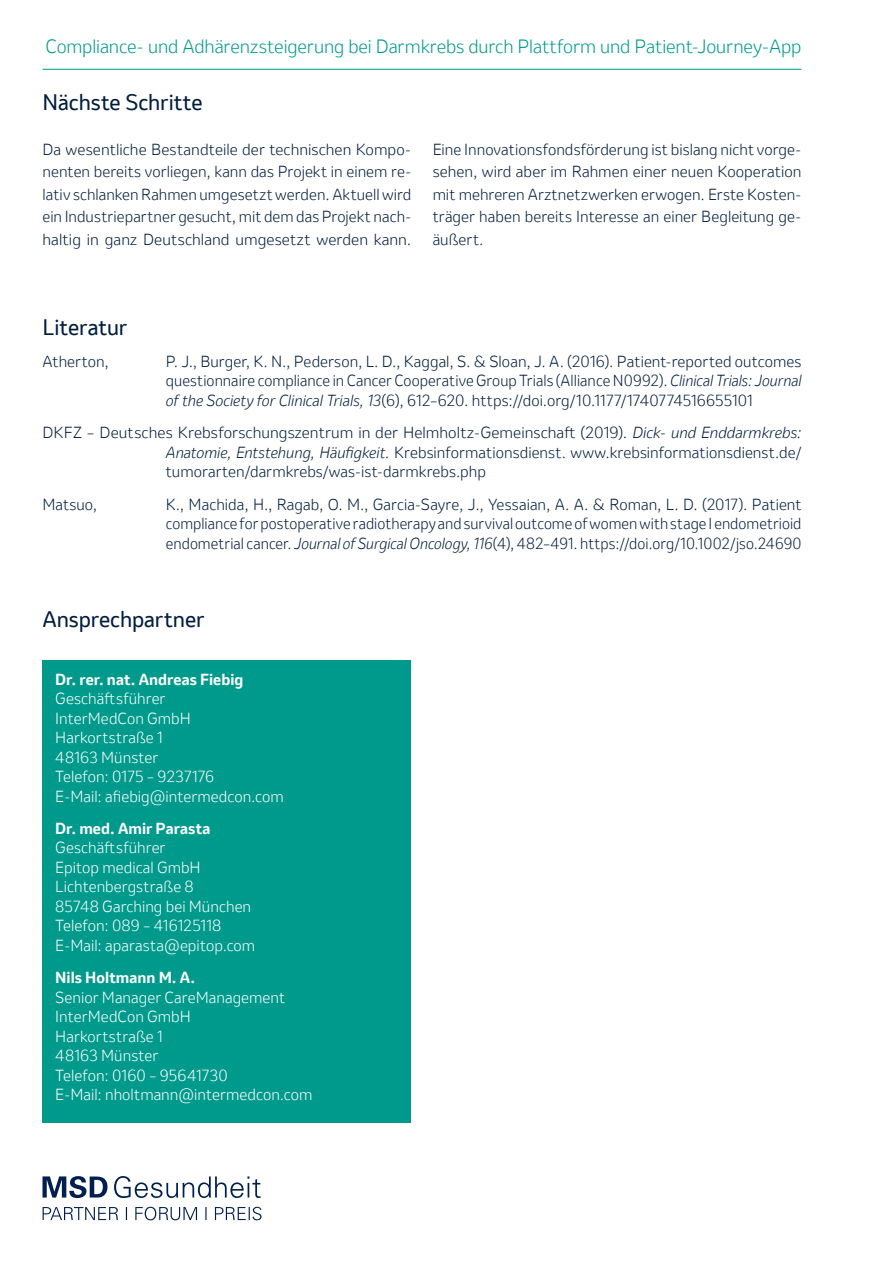
<style>
.page{position:relative;width:893px;height:1263px;background:#fff}
.page>*{position:absolute;margin:0;border:0;box-sizing:border-box;transform-origin:0 0}
.t1{font:21px "Invention";letter-spacing:-.005em;color:#001c3d}
.t2{font:300 18px "Invention";letter-spacing:-.005em;color:#009a8c}
.t3{font:300 15px/22.5px "Invention";letter-spacing:.005em;color:#001c3d;text-align:justify}
.t4{font:300 15px/19.5px "Invention";letter-spacing:.005em;color:#fff}
.t5{font:700 15px "Invention";letter-spacing:.005em;color:#fff}
.s1{font-style:italic}
</style>
<div class="page">
<hr style="left:43px;top:69px;width:758px;height:1px;background:#009a8c">
<svg style="left:43px;top:1176px;width:219px;height:44px"></svg>
<div style="left:43px;top:660px;width:368px;height:463px;background:#009a8c"></div>
<p class="t2" style="left:46px;top:34px;width:758px">Compliance- und Adhärenzsteigerung bei Darmkrebs durch Plattform und Patient-Journey-App</p>
<h1 class="t1" style="left:43px;top:87px;width:162px">Nächste Schritte</h1>
<p class="t3" style="left:43px;top:138px;width:370px">Da wesentliche Bestandteile der technischen Kompo&shy;nenten bereits vorliegen, kann das Projekt in einem re&shy;lativ schlanken Rahmen umgesetzt werden. Aktuell wird ein Industriepartner gesucht, mit dem das Projekt nach&shy;haltig in ganz Deutschland umgesetzt werden kann.</p>
<p class="t3" style="left:433px;top:138px;width:370px">Eine Innovationsfondsförderung ist bislang nicht vorge&shy;sehen, wird aber im Rahmen einer neuen Kooperation mit mehreren Arztnetzwerken erwogen. Erste Kosten&shy;träger haben bereits Interesse an einer Begleitung ge&shy;äußert.</p>
<h1 class="t1" style="left:43px;top:312px;width:86px">Literatur</h1>
<p class="t3" style="left:43px;top:350px;width:68px">Atherton,</p>
<p class="t3" style="left:166px;top:351px;width:637px;line-height:19.5px">P. J., Burger, K. N., Pederson, L. D., Kaggal, S. &amp; Sloan, J. A. (2016). Patient-reported outcomes questionnaire compliance in Cancer Cooperative Group Trials (Alliance N0992). <span class="s1">Clinical Trials: Journal of the Society for Clinical Trials, 13</span>(6), 612–620. https://doi.org/10.1177/1740774516655101</p>
<p class="t3" style="left:166px;top:423px;width:637px;line-height:19.5px;text-indent:-123px">DKFZ – Deutsches Krebsforschungszentrum in der Helmholtz-Gemeinschaft (2019). <span class="s1">Dick- und Enddarmkrebs:<br>Anatomie, Entstehung, Häufigkeit.</span> Krebsinformationsdienst. www.krebsinformationsdienst.de/ tumorarten/darmkrebs/was-ist-darmkrebs.php</p>
<p class="t3" style="left:43px;top:492px;width:56px">Matsuo,</p>
<p class="t3" style="left:166px;top:494px;width:637px;line-height:19.5px">K., Machida, H., Ragab, O. M., Garcia-Sayre, J., Yessaian, A. A. &amp; Roman, L. D. (2017). Patient compliance for postoperative radiotherapy and survival outcome of women with stage I endometrioid endometrial cancer. <span class="s1">Journal of Surgical Oncology, 116</span>(4), 482–491. https://doi.org/10.1002/jso.24690</p>
<h1 class="t1" style="left:43px;top:605px;width:164px">Ansprechpartner</h1>
<p class="t5" style="left:55px;top:668px;width:190px">Dr. rer. nat. Andreas Fiebig</p>
<p class="t4" style="left:55px;top:689px;width:230px">Geschäftsführer<br>InterMedCon GmbH<br>Harkortstraße 1<br>48163 Münster<br>Telefon: 0175 – 9237176<br>E-Mail: afiebig@intermedcon.com</p>
<p class="t5" style="left:55px;top:817px;width:157px">Dr. med. Amir Parasta</p>
<p class="t4" style="left:55px;top:838px;width:201px">Geschäftsführer<br>Epitop medical GmbH<br>Lichtenbergstraße 8<br>85748 Garching bei München<br>Telefon: 089 – 416125118<br>E-Mail: aparasta@epitop.com</p>
<p class="t5" style="left:55px;top:967px;width:142px">Nils Holtmann M. A.</p>
<p class="t4" style="left:55px;top:987px;width:259px">Senior Manager CareManagement<br>InterMedCon GmbH<br>Harkortstraße 1<br>48163 Münster<br>Telefon: 0160 – 95641730<br>E-Mail: nholtmann@intermedcon.com</p>
</div>
